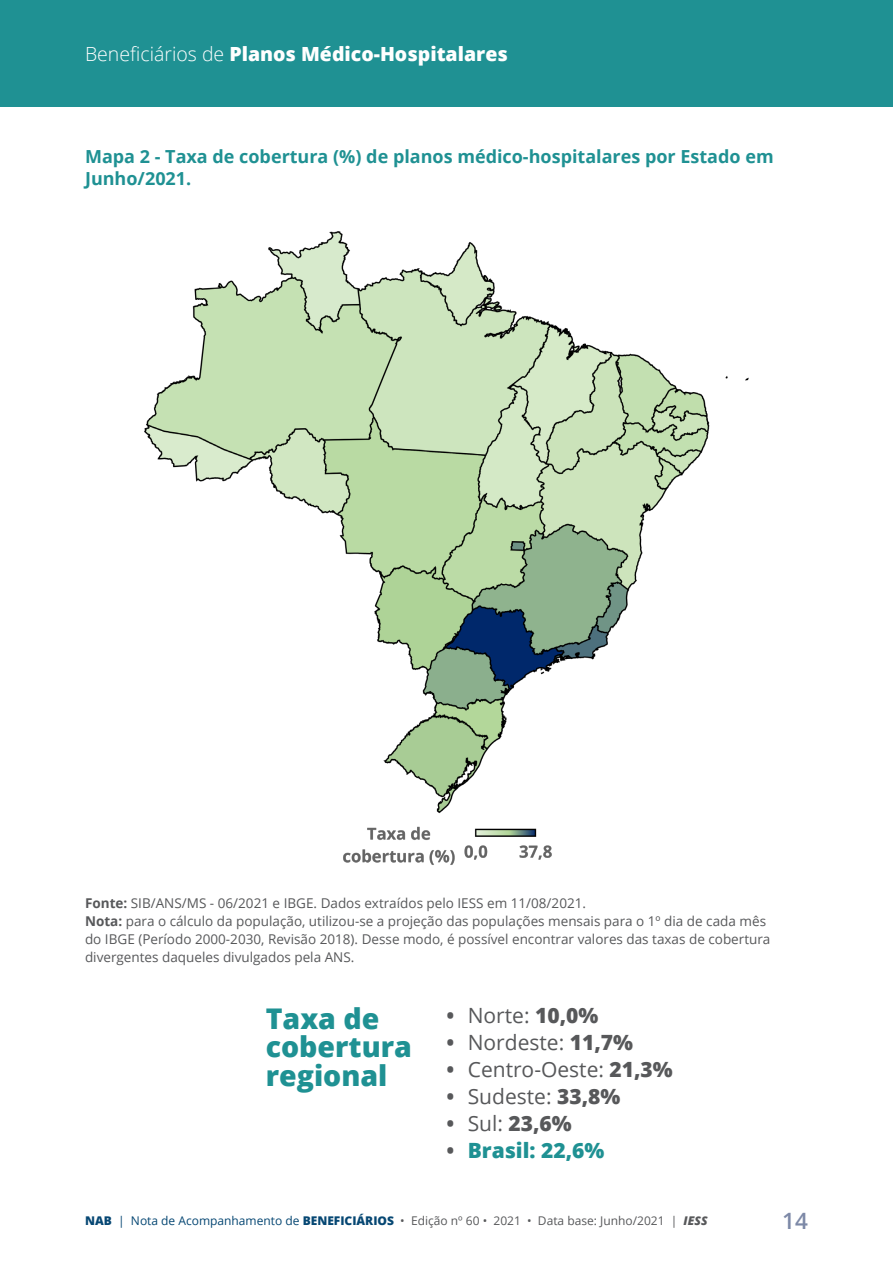
<style>
.page{position:relative;width:893px;height:1263px;background:#fff}
.page>*{position:absolute;margin:0;border:0;box-sizing:border-box;transform-origin:0 0}
.t1{font:800 28.5px/28.5px "Open Sans";color:#1f9193}
.t2{font:600 22.5px "Open Sans";color:#7d89a7}
.t3{font:21px "Open Sans";color:#57585a}
.t4{font:800 21px "Open Sans";color:#1f9193}
.t5{font:800 21px "Open Sans";color:#57585a}
.t6{font:800 19.5px "Open Sans";color:#fff}
.t7{font:700 18px/22.5px "Open Sans";color:#1f9193}
.t8{font:13.5px/18px "Open Sans";color:#57585a}
.t9{font:12px "Open Sans";color:#57585a}
.s1{font-weight:300}
.s2{font-weight:700}
.s3{font-weight:800}
.s4{font-weight:400}
.s5{font-weight:700;color:#57585a}
.s6{font-weight:800;color:#064773}
.s7{color:#064773}
.s8{font-weight:800;font-style:italic}
</style>
<div class="page">
<div style="left:0;top:0;width:893px;height:106px;background:#1f9193"></div>
<img style="left:144px;top:231px;width:605px;height:634px">
<div style="left:627px;top:770px;width:206px;height:106px;background:#fff"></div>
<h3 class="t6" style="left:85px;top:39px;width:424px"><span class="s1">Beneficiários de</span> Planos Médico-Hospitalares</h3>
<h3 class="t7" style="left:85px;top:144px;width:690px">Mapa 2 - Taxa de cobertura (%) de planos médico-hospitalares por Estado em<br>Junho/2021.</h3>
<p class="t8" style="left:85px;top:894px;width:687px"><span class="s2">Fonte:</span> SIB/ANS/MS - 06/2021 e IBGE. Dados extraídos pelo IESS em 11/08/2021.<br><span class="s2">Nota:</span> para o cálculo da população, utilizou-se a projeção das populações mensais para o 1º dia de cada mês do IBGE (Período 2000-2030, Revisão 2018). Desse modo, é possível encontrar valores das taxas de cobertura divergentes daqueles divulgados pela ANS.</p>
<h1 class="t1" style="left:266px;top:1002px;width:148px">Taxa de cobertura regional</h1>
<h3 class="t3" style="left:446px;top:1001px;width:153px"><span class="s2">•</span> Norte: <span class="s3">10,0%</span></h3>
<h3 class="t3" style="left:446px;top:1028px;width:188px"><span class="s2">•</span> Nordeste: <span class="s3">11,7%</span></h3>
<h3 class="t3" style="left:446px;top:1055px;width:228px"><span class="s2">•</span> Centro-Oeste: <span class="s3">21,3%</span></h3>
<h3 class="t3" style="left:446px;top:1082px;width:175px"><span class="s2">•</span> Sudeste: <span class="s3">33,8%</span></h3>
<h3 class="t5" style="left:446px;top:1107px;width:127px"><span class="s2">•</span> <span class="s4">Sul:</span> 23,6%</h3>
<h3 class="t4" style="left:446px;top:1134px;width:159px"><span class="s5">•</span> Brasil: 22,6%</h3>
<p class="t9" style="left:85px;top:1212px;width:624px"><span class="s6">NAB</span> <span class="s7">| Nota de Acompanhamento de</span> <span class="s6">Ben eficiários</span> • Edição nº 60 • 2021 • Data base: Junho/2021 | <span class="s8">IESS</span></p>
<h2 class="t2" style="left:782px;top:1205px;width:27px">14</h2>
</div>
